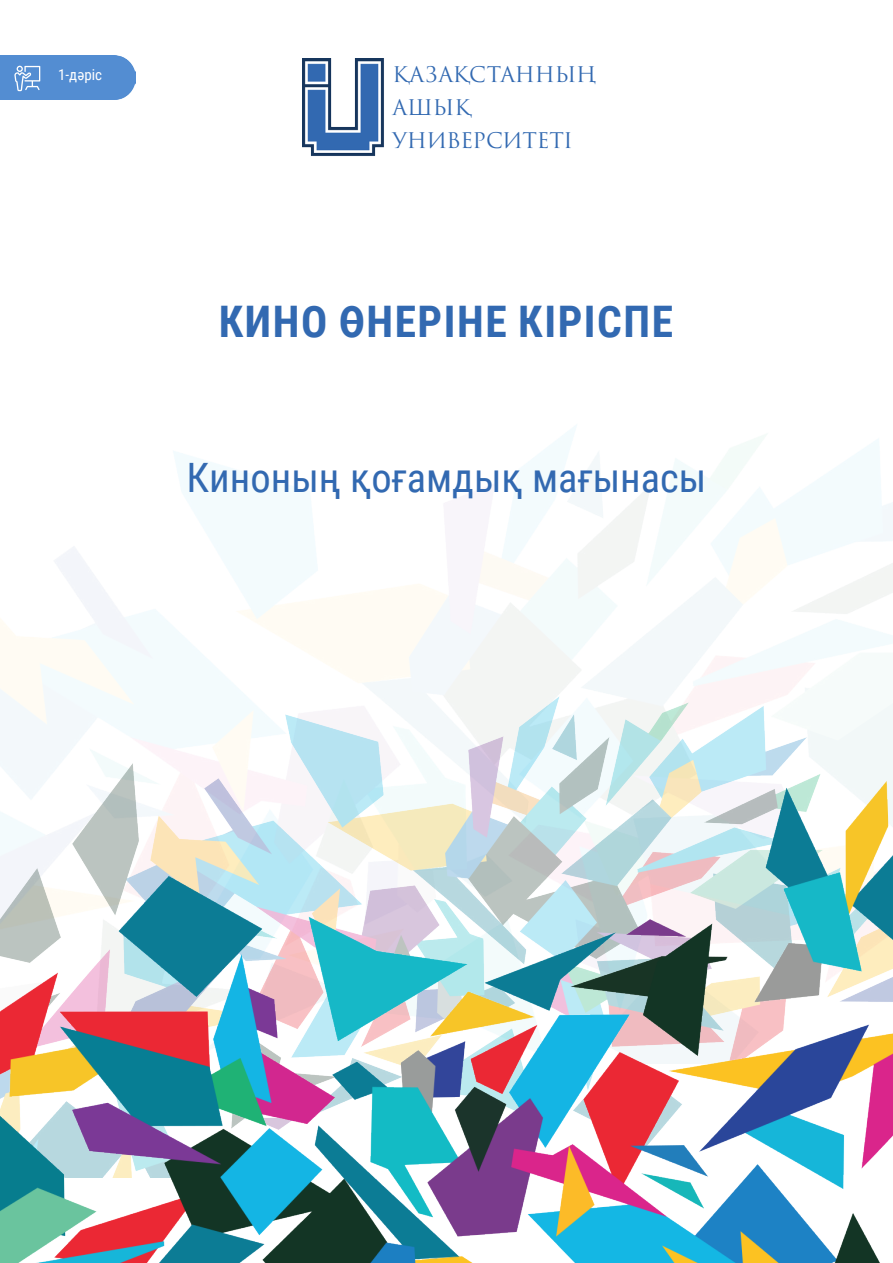
<style>
.page{position:relative;width:893px;height:1263px;background:#fff}
.page>*{position:absolute;margin:0;border:0;box-sizing:border-box;transform-origin:0 0}
.t1{font:700 43.5px "Roboto Condensed";letter-spacing:.035em;color:#3269b1}
.t2{font:40.5px "Roboto Condensed";color:#3269b1}
.t3{font:21px "Trajan Pro 3";letter-spacing:-.01em;color:#3269b1}
.t4{font:15px "Roboto Condensed";color:#fff}
</style>
<div class="page">
<img style="left:0;top:425px;width:893px;height:638px">
<img style="left:302px;top:58px;width:82px;height:98px">
<img style="left:0;top:696px;width:892px;height:33px">
<img style="left:0;top:729px;width:892px;height:534px">
<div style="left:0;top:55px;width:136px;height:45px;background:#538dd2"></div>
<svg style="left:14px;top:66px;width:26px;height:25px"></svg>
<p class="t4" style="left:58px;top:64px;width:45px">1-дәріс</p>
<p class="t3" style="left:393px;top:60px;width:205px">ҚАЗАҚСТАННЫҢ</p>
<p class="t3" style="left:393px;top:93px;width:80px">АШЫҚ</p>
<p class="t3" style="left:393px;top:126px;width:182px">УНИВЕРСИТЕТІ</p>
<p class="t1" style="left:219px;top:291px;width:456px">КИНО ӨНЕРІНЕ КІРІСПЕ</p>
<p class="t2" style="left:187px;top:449px;width:521px">Киноның қоғамдық мағынасы</p>
</div>
